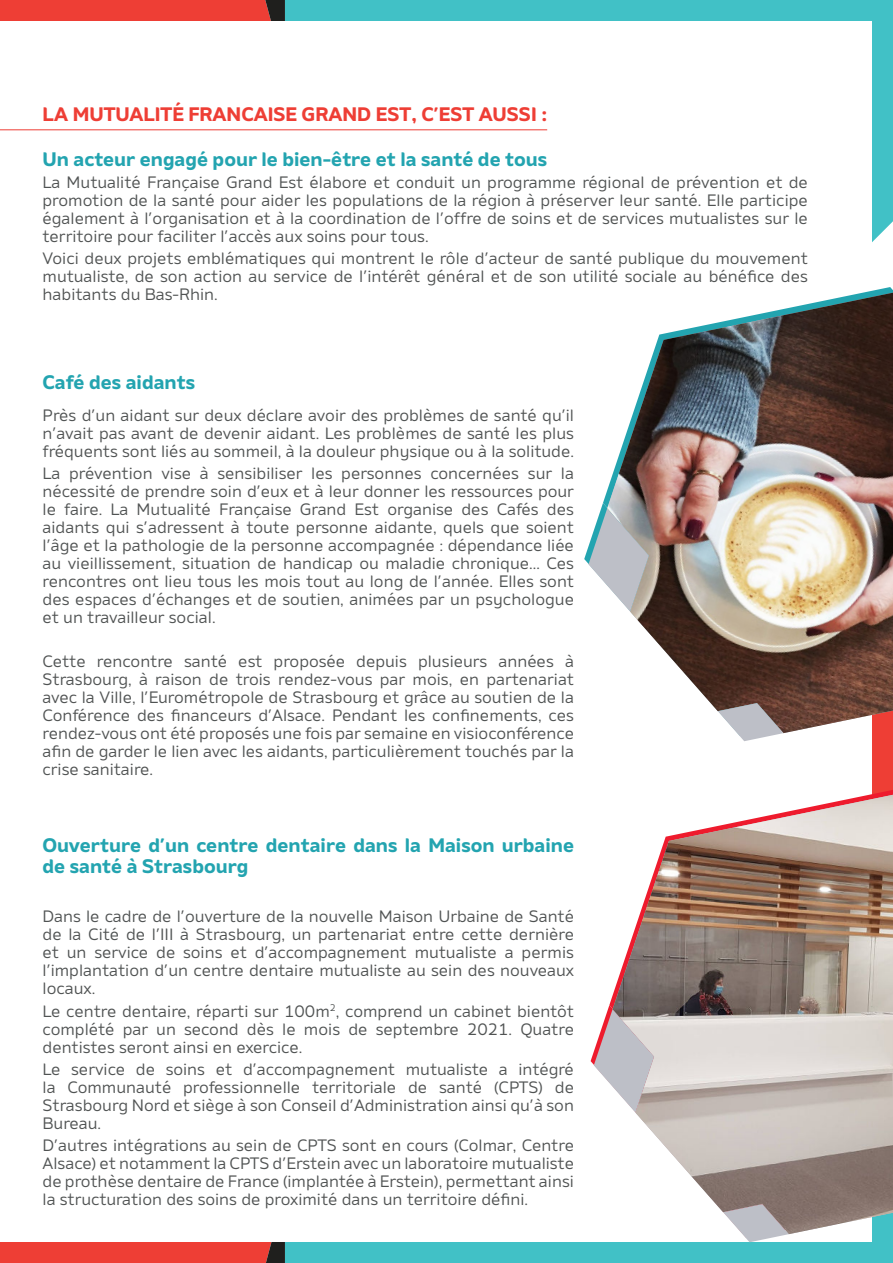
<style>
.page{position:relative;width:893px;height:1263px;background:#fff}
.page>*{position:absolute;margin:0;border:0;box-sizing:border-box;transform-origin:0 0}
.t1{font:700 19.5px/21px "Amino";color:#23a4b0}
.t2{font:700 19.5px "Amino";color:#ee3e35}
.t3{font:16.5px/18px "Amino";color:#505353;text-align:justify}
</style>
<div class="page">
<div style="left:285px;top:1234px;width:608px;height:29px;background:#41c1c6"></div>
<div style="left:0;top:1242px;width:285px;height:21px;background:#ee3e35"></div>
<div style="left:285px;top:0;width:608px;height:242px;background:#41c1c6"></div>
<div style="left:0;top:0;width:285px;height:21px;background:#ee3e35"></div>
<div style="left:0;top:21px;width:872px;height:1221px;background:#fff"></div>
<hr style="left:0;top:129px;width:547px;height:1px;background:#ee3e35">
<img style="left:607px;top:293px;width:286px;height:440px">
<svg style="left:584px;top:503px;width:65px;height:108px"></svg>
<svg style="left:713px;top:698px;width:70px;height:43px"></svg>
<img style="left:612px;top:795px;width:281px;height:439px">
<svg style="left:591px;top:1005px;width:63px;height:107px"></svg>
<svg style="left:720px;top:1200px;width:69px;height:42px"></svg>
<p class="t2" style="left:43px;top:102px;width:506px">LA MUTUALITÉ FRANCAISE GRAND EST, C’EST AUSSI :</p>
<p class="t1" style="left:43px;top:148px;width:506px">Un acteur engagé pour le bien-être et la santé de tous</p>
<p class="t3" style="left:43px;top:174px;width:767px">La Mutualité Française Grand Est élabore et conduit un programme régional de prévention et de promotion de la santé pour aider les populations de la région à préserver leur santé. Elle participe également à l’organisation et à la coordination de l’offre de soins et de services mutualistes sur le territoire pour faciliter l’accès aux soins pour tous.</p>
<p class="t3" style="left:43px;top:251px;width:767px">Voici deux projets emblématiques qui montrent le rôle d’acteur de santé publique du mouvement mutualiste, de son action au service de l’intérêt général et de son utilité sociale au bénéfice des habitants du Bas-Rhin.</p>
<p class="t1" style="left:43px;top:371px;width:154px">Café des aidants</p>
<p class="t3" style="left:43px;top:407px;width:533px">Près d’un aidant sur deux déclare avoir des problèmes de santé qu’il n’avait pas avant de devenir aidant. Les problèmes de santé les plus fréquents sont liés au sommeil, à la douleur physique ou à la solitude.</p>
<p class="t3" style="left:43px;top:465px;width:533px">La prévention vise à sensibiliser les personnes concernées sur la nécessité de prendre soin d’eux et à leur donner les ressources pour le faire. La Mutualité Française Grand Est organise des Cafés des aidants qui s’adressent à toute personne aidante, quels que soient l’âge et la pathologie de la personne accompagnée : dépendance liée au vieillissement, situation de handicap ou maladie chronique… Ces rencontres ont lieu tous les mois tout au long de l’année. Elles sont des espaces d’échanges et de soutien, animées par un psychologue et un travailleur social.</p>
<p class="t3" style="left:43px;top:654px;width:533px">Cette rencontre santé est proposée depuis plusieurs années à Strasbourg, à raison de trois rendez-vous par mois, en partenariat avec la Ville, l’Eurométropole de Strasbourg et grâce au soutien de la Conférence des financeurs d’Alsace. Pendant les confinements, ces rendez-vous ont été proposés une fois par semaine en visioconférence afin de garder le lien avec les aidants, particulièrement touchés par la crise sanitaire.</p>
<p class="t1" style="left:43px;top:835px;width:533px">Ouverture d’un centre dentaire dans la Maison urbaine de santé à Strasbourg</p>
<p class="t3" style="left:43px;top:909px;width:533px">Dans le cadre de l’ouverture de la nouvelle Maison Urbaine de Santé de la Cité de l’III à Strasbourg, un partenariat entre cette dernière et un service de soins et d’accompagnement mutualiste a permis l’implantation d’un centre dentaire mutualiste au sein des nouveaux locaux.</p>
<p class="t3" style="left:43px;top:1003px;width:533px">Le centre dentaire, réparti sur 100m<sup>2</sup>, comprend un cabinet bientôt complété par un second dès le mois de septembre 2021. Quatre dentistes seront ainsi en exercice.</p>
<p class="t3" style="left:43px;top:1061px;width:533px">Le service de soins et d’accompagnement mutualiste a intégré la Communauté professionnelle territoriale de santé (CPTS) de Strasbourg Nord et siège à son Conseil d’Administration ainsi qu’à son Bureau.</p>
<p class="t3" style="left:43px;top:1138px;width:533px">D’autres intégrations au sein de CPTS sont en cours (Colmar, Centre Alsace) et notamment la CPTS d’Erstein avec un laboratoire mutualiste de prothèse dentaire de France (implantée à Erstein), permettant ainsi la structuration des soins de proximité dans un territoire défini.</p>
</div>
